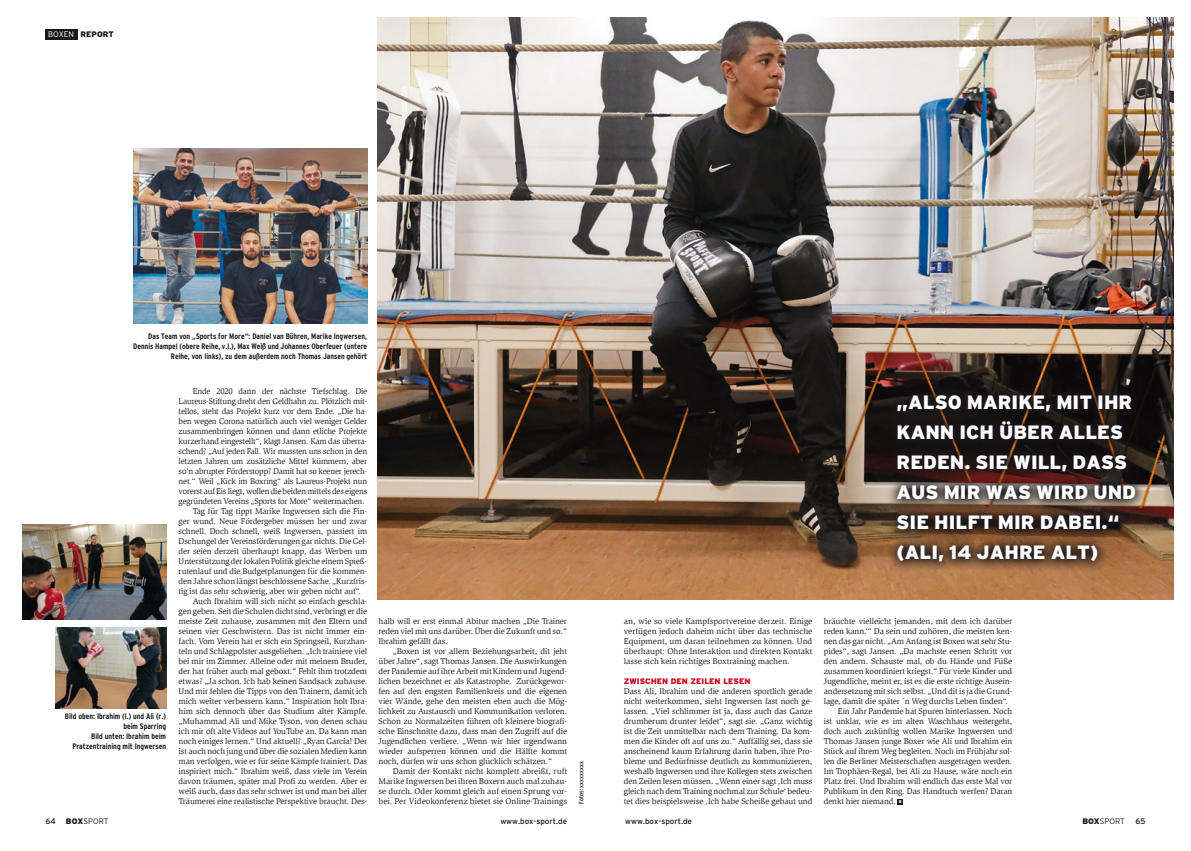
<style>
.page{position:relative;width:1191px;height:851px;background:#fff}
.page>*{position:absolute;margin:0;border:0;box-sizing:border-box;transform-origin:0 0}
.t1{font:900 19.2px/30px "Interstate";color:#fff}
.t2{font:8.5px/10px "Slimbach LT";letter-spacing:-.01em;color:#1a171c;text-align:justify}
.t3{font:700 condensed 8px/10px "Interstate";color:#1a171c;text-align:right}
.t4{font:8px "Interstate";color:#1a171c}
.t5{font:900 8px "Interstate";color:#cd071e}
.t6{font:300 8px "Interstate";color:#1a171c}
.t7{font:900 8px "Interstate";color:#1a171c}
.t8{font:condensed 6.5px "Interstate";letter-spacing:.005em;color:#1a171c}
.s1{font-weight:300;color:#fff}
.s2{font-family:"Interstate";font-weight:900;font-size:4px;color:#fff}
.s3{font-weight:900}
</style>
<div class="page">
<svg style="left:897px;top:799px;width:5px;height:5px"></svg>
<img style="left:56px;top:627px;width:110px;height:81px">
<img style="left:22px;top:524px;width:144px;height:95px">
<img style="left:133px;top:149px;width:234px;height:175px">
<img style="left:378px;top:17px;width:796px;height:582px">
<svg style="left:885px;top:383px;width:262px;height:190px;background:#3e2c24"></svg>
<div style="left:45px;top:30px;width:33px;height:10px;background:#1a171c"></div>
<p class="t7" style="left:48px;top:30px;width:67px"><span class="s1">BOXEN</span> REPORT</p>
<p class="t3" style="left:133px;top:331px;width:236px">Das Team von „Sports for More“: Daniel van Bühren, Marike Ingwersen,<br>Dennis Hampel (obere Reihe, v.l.), Max Weiß und Johannes Oberfeuer (untere<br>Reihe, von links), zu dem außerdem noch Thomas Jansen gehört</p>
<p class="t3" style="left:65px;top:711px;width:103px">Bild oben: Ibrahim (l.) und Ali (r.) beim Sparring<br>Bild unten: Ibrahim beim<br>Pratzentraining mit Ingwersen</p>
<p class="t2" style="left:193px;top:386px;width:176px">Ende 2020 dann der nächste Tiefschlag. Die</p>
<p class="t2" style="left:179px;top:396px;width:190px">Laureus-Stiftung dreht den Geldhahn zu. Plötzlich mit-</p>
<p class="t2" style="left:179px;top:406px;width:190px">tellos, steht das Projekt kurz vor dem Ende. „Die ha-</p>
<p class="t2" style="left:179px;top:416px;width:190px">ben wegen Corona natürlich auch viel weniger Gelder</p>
<p class="t2" style="left:179px;top:426px;width:190px">zusammenbringen können und dann etliche Projekte</p>
<p class="t2" style="left:179px;top:436px;width:190px">kurzerhand eingestellt“, klagt Jansen. Kam das überra-</p>
<p class="t2" style="left:179px;top:446px;width:190px">schend? „Auf jeden Fall. Wir mussten uns schon in den</p>
<p class="t2" style="left:179px;top:456px;width:190px">letzten Jahren um zusätzliche Mittel kümmern, aber</p>
<p class="t2" style="left:179px;top:466px;width:190px">so‘n abrupter Förderstopp? Damit hat so keener jerech-</p>
<p class="t2" style="left:179px;top:476px;width:190px">net.“ Weil „Kick im Boxring“ als Laureus-Projekt nun</p>
<p class="t2" style="left:179px;top:486px;width:190px">vorerst auf Eis liegt, wollen die beiden mittels des eigens</p>
<p class="t2" style="left:179px;top:496px;width:187px">gegründeten Vereins „Sports for More“ weitermachen.</p>
<p class="t2" style="left:193px;top:506px;width:176px">Tag für Tag tippt Marike Ingwersen sich die Fin-</p>
<p class="t2" style="left:179px;top:516px;width:190px">ger wund. Neue Fördergeber müssen her und zwar</p>
<p class="t2" style="left:179px;top:526px;width:190px">schnell. Doch schnell, weiß Ingwersen, passiert im</p>
<p class="t2" style="left:179px;top:536px;width:190px">Dschungel der Vereinsförderungen gar nichts. Die Gel-</p>
<p class="t2" style="left:179px;top:546px;width:190px">der seien derzeit überhaupt knapp, das Werben um</p>
<p class="t2" style="left:179px;top:556px;width:190px">Unterstützung der lokalen Politik gleiche einem Spieß-</p>
<p class="t2" style="left:179px;top:566px;width:190px">rutenlauf und die Budgetplanungen für die kommen-</p>
<p class="t2" style="left:179px;top:576px;width:190px">den Jahre schon längst beschlossene Sache. „Kurzfris-</p>
<p class="t2" style="left:179px;top:586px;width:184px">tig ist das sehr schwierig, aber wir geben nicht auf“.</p>
<p class="t2" style="left:193px;top:596px;width:176px">Auch Ibrahim will sich nicht so einfach geschla-</p>
<p class="t2" style="left:179px;top:606px;width:190px">gen geben. Seit die Schulen dicht sind, verbringt er die</p>
<p class="t2" style="left:179px;top:616px;width:190px">meiste Zeit zuhause, zusammen mit den Eltern und</p>
<p class="t2" style="left:179px;top:626px;width:190px">seinen vier Geschwistern. Das ist nicht immer ein-</p>
<p class="t2" style="left:179px;top:636px;width:190px">fach. Vom Verein hat er sich ein Springseil, Kurzhan-</p>
<p class="t2" style="left:179px;top:646px;width:190px">teln und Schlagpolster ausgeliehen. „Ich trainiere viel</p>
<p class="t2" style="left:179px;top:656px;width:190px">bei mir im Zimmer. Alleine oder mit meinem Bruder,</p>
<p class="t2" style="left:179px;top:666px;width:190px">der hat früher auch mal geboxt.“ Fehlt ihm trotzdem</p>
<p class="t2" style="left:179px;top:676px;width:190px">etwas? „Ja schon. Ich hab keinen Sandsack zuhause.</p>
<p class="t2" style="left:179px;top:686px;width:190px">Und mir fehlen die Tipps von den Trainern, damit ich</p>
<p class="t2" style="left:179px;top:696px;width:190px">mich weiter verbessern kann.“ Inspiration holt Ibra-</p>
<p class="t2" style="left:179px;top:706px;width:190px">him sich dennoch über das Studium alter Kämpfe.</p>
<p class="t2" style="left:179px;top:716px;width:190px">„Muhammad Ali und Mike Tyson, von denen schau</p>
<p class="t2" style="left:179px;top:726px;width:190px">ich mir oft alte Videos auf YouTube an. Da kann man</p>
<p class="t2" style="left:179px;top:736px;width:190px">noch einiges lernen.“ Und aktuell? „Ryan Garcia! Der</p>
<p class="t2" style="left:179px;top:746px;width:190px">ist auch noch jung und über die sozialen Medien kann</p>
<p class="t2" style="left:179px;top:756px;width:190px">man verfolgen, wie er für seine Kämpfe trainiert. Das</p>
<p class="t2" style="left:179px;top:766px;width:190px">inspiriert mich.“ Ibrahim weiß, dass viele im Verein</p>
<p class="t2" style="left:179px;top:776px;width:190px">davon träumen, später mal Profi zu werden. Aber er</p>
<p class="t2" style="left:179px;top:786px;width:190px">weiß auch, dass das sehr schwer ist und man bei aller</p>
<p class="t2" style="left:179px;top:796px;width:190px">Träumerei eine realistische Perspektive braucht. Des-</p>
<p class="t2" style="left:378px;top:616px;width:190px">halb will er erst einmal Abitur machen „Die Trainer reden viel mit uns darüber. Über die Zukunft und so.“ Ibrahim gefällt das.</p>
<p class="t2" style="left:378px;top:646px;width:190px;text-indent:14px">„Boxen ist vor allem Beziehungsarbeit, dit jeht über Jahre“, sagt Thomas Jansen. Die Auswirkungen der Pandemie auf ihre Arbeit mit Kindern und Jugend&shy;lichen bezeichnet er als Katastrophe. Zurückgewor&shy;fen auf den engsten Familienkreis und die eigenen vier Wände, gehe den meisten eben auch die Mög&shy;lichkeit zu Austausch und Kommunikation verloren.<br>Schon zu Normalzeiten führen oft kleinere biografi&shy;sche Einschnitte dazu, dass man den Zugriff auf die Jugendlichen verliere. „Wenn wir hier irgendwann wieder aufsperren können und die Hälfte kommt noch, dürfen wir uns schon glücklich schätzen.“</p>
<p class="t2" style="left:378px;top:766px;width:190px;text-indent:14px">Damit der Kontakt nicht komplett abreißt, ruft Marike Ingwersen bei ihren Boxern auch mal zuhau&shy;se durch. Oder kommt gleich auf einen Sprung vor&shy;bei. Per Videokonferenz bietet sie Online-Trainings</p>
<p class="t8" style="left:577px;top:803px;width:44px;rotate:-90deg">Fotos: xxxxxxxxx</p>
<h1 class="t1" style="left:896px;top:387px;width:241px">„ALSO MARIKE, MIT IHR<br>KANN ICH ÜBER ALLES<br>REDEN. SIE WILL, DASS<br>AUS MIR WAS WIRD UND<br>SIE HILFT MIR DABEI.“ (ALI, 14 JAHRE ALT)</h1>
<p class="t2" style="left:624px;top:616px;width:190px">an, wie so viele Kampfsportvereine derzeit. Einige verfügen jedoch daheim nicht über das technische Equipment, um daran teilnehmen zu können. Und überhaupt: Ohne Interaktion und direkten Kontakt lasse sich kein richtiges Boxtraining machen.</p>
<p class="t5" style="left:624px;top:676px;width:128px">ZWISCHEN DEN ZEILEN LESEN</p>
<p class="t2" style="left:624px;top:686px;width:190px">Dass Ali, Ibrahim und die anderen sportlich gerade nicht weiterkommen, sieht Ingwersen fast noch ge&shy;lassen. „Viel schlimmer ist ja, dass auch das Ganze drumherum drunter leidet“, sagt sie. „Ganz wichtig ist die Zeit unmittelbar nach dem Training. Da kom&shy;men die Kinder oft auf uns zu.“ Auffällig sei, dass sie anscheinend kaum Erfahrung darin haben, ihre Pro&shy;bleme und Bedürfnisse deutlich zu kommunizieren, weshalb Ingwersen und ihre Kollegen stets zwischen den Zeilen lesen müssen. „Wenn einer sagt ‚Ich muss gleich nach dem Training nochmal zur Schule‘ bedeu&shy;tet dies beispielsweise ‚Ich habe Scheiße gebaut und</p>
<p class="t2" style="left:823px;top:616px;width:190px">bräuchte vielleicht jemanden, mit dem ich darüber</p>
<p class="t2" style="left:823px;top:626px;width:190px">reden kann.‘“ Da sein und zuhören, die meisten ken-</p>
<p class="t2" style="left:823px;top:636px;width:190px">nen das gar nicht. „Am Anfang ist Boxen wat sehr Stu-</p>
<p class="t2" style="left:823px;top:646px;width:190px">pides“, sagt Jansen. „Da machste eenen Schritt vor</p>
<p class="t2" style="left:823px;top:656px;width:190px">den andern. Schauste mal, ob du Hände und Füße</p>
<p class="t2" style="left:823px;top:666px;width:190px">zusammen koordiniert kriegst.“ Für viele Kinder und</p>
<p class="t2" style="left:823px;top:676px;width:190px">Jugendliche, meint er, ist es die erste richtige Ausein-</p>
<p class="t2" style="left:823px;top:686px;width:190px">andersetzung mit sich selbst. „Und dit is ja die Grund-</p>
<p class="t2" style="left:823px;top:696px;width:186px">lage, damit die später ´n Weg durchs Leben finden“.</p>
<p class="t2" style="left:838px;top:706px;width:176px">Ein Jahr Pandemie hat Spuren hinterlassen. Noch</p>
<p class="t2" style="left:823px;top:716px;width:190px">ist unklar, wie es im alten Waschhaus weitergeht,</p>
<p class="t2" style="left:823px;top:726px;width:190px">doch auch zukünftig wollen Marike Ingwersen und</p>
<p class="t2" style="left:823px;top:736px;width:190px">Thomas Jansen junge Boxer wie Ali und Ibrahim ein</p>
<p class="t2" style="left:823px;top:746px;width:190px">Stück auf ihrem Weg begleiten. Noch im Frühjahr sol-</p>
<p class="t2" style="left:823px;top:756px;width:190px">len die Berliner Meisterschaften ausgetragen werden.</p>
<p class="t2" style="left:823px;top:766px;width:190px">Im Trophäen-Regal, bei Ali zu Hause, wäre noch ein</p>
<p class="t2" style="left:823px;top:776px;width:190px">Platz frei. Und Ibrahim will endlich das erste Mal vor</p>
<p class="t2" style="left:823px;top:786px;width:190px">Publikum in den Ring. Das Handtuch werfen? Daran</p>
<p class="t2" style="left:823px;top:796px;width:79px">denkt hier niemand. <span class="s2">B</span></p>
<p class="t4" style="left:45px;top:816px;width:12px">64</p>
<p class="t6" style="left:66px;top:816px;width:44px"><span class="s3">BOX</span>SPORT</p>
<p class="t4" style="left:500px;top:816px;width:68px">www.box-sport.de</p>
<p class="t4" style="left:625px;top:816px;width:68px">www.box-sport.de</p>
<p class="t6" style="left:1082px;top:816px;width:44px"><span class="s3">BOX</span>SPORT</p>
<p class="t4" style="left:1135px;top:816px;width:12px">65</p>
</div>
